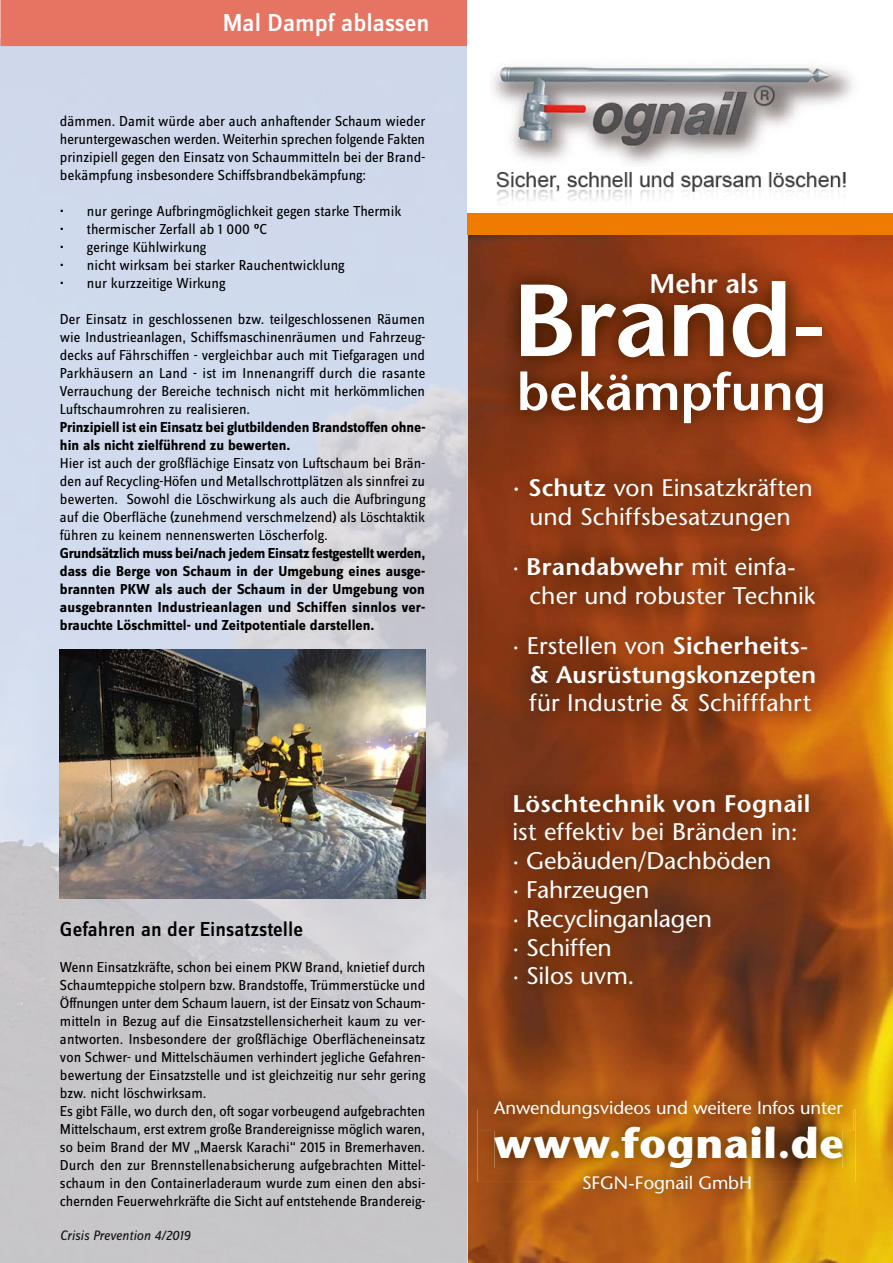
<style>
.page{position:relative;width:893px;height:1263px;background:#fff}
.page>*{position:absolute;margin:0;border:0;box-sizing:border-box;transform-origin:0 0}
.t1{font:600 102px "Stone Sans Std";letter-spacing:-.015em;color:#fff}
.t2{font:600 52.5px "Stone Sans Std";letter-spacing:-.005em;color:#fff}
.t3{font:700 42px "Stone Sans Std";letter-spacing:.015em;color:#fff}
.t4{font:600 27px "Stone Sans Std";color:#fff}
.t5{font:500 25.5px "Zine Sans Display OT";color:#fff}
.t6{font:500 24px/28.8px "Stone Sans Std";color:#fff}
.t7{font:600 24px/28.8px "Stone Sans Std";letter-spacing:.005em;color:#fff}
.t8{font:500 21px "Zine Sans Display OT";color:#000}
.t9{font:500 18px "Stone Sans Std";letter-spacing:-.005em;color:#fff}
.t10{font:15px/18px "Zine Sans Display OT";color:#000;text-align:justify}
.t11{font:700 15px/18px "Zine Sans Display OT";letter-spacing:-.01em;color:#000}
.t12{font:italic 14.25px "Zine Sans Display OT";letter-spacing:-.005em;color:#000}
.s1{font-size:27px}
.s2{font-weight:600}
.s3{font-weight:500}
</style>
<div class="page">
<img style="left:0;top:46px;width:468px;height:1217px">
<div style="left:0;top:0;width:468px;height:46px;background:#e57462"></div>
<img style="left:468px;top:234px;width:425px;height:1029px">
<div style="left:468px;top:213px;width:425px;height:21px;background:#ef7b00"></div>
<img style="left:493px;top:252px;width:347px;height:749px">
<img style="left:478px;top:1109px;width:378px;height:73px">
<img style="left:494px;top:1131px;width:348px;height:37px">
<img style="left:492px;top:65px;width:361px;height:99px">
<img style="left:566px;top:1158px;width:198px;height:48px">
<img style="left:670px;top:1158px;width:22px;height:10px">
<img style="left:496px;top:172px;width:350px;height:31px">
<img style="left:478px;top:1084px;width:375px;height:47px">
<img style="left:626px;top:1126px;width:190px;height:5px">
<img style="left:60px;top:649px;width:365px;height:250px">
<h3 class="t5" style="left:223px;top:8px;width:208px">Mal Dampf ablassen</h3>
<p class="t10" style="left:60px;top:112px;width:367px">dämmen. Damit würde aber auch anhaftender Schaum wieder heruntergewaschen werden. Weiterhin sprechen folgende Fakten prinzipiell gegen den Einsatz von Schaummitteln bei der Brand&shy;bekämpfung insbesondere Schiffsbrandbekämpfung:</p>
<p class="t10" style="left:60px;top:202px;width:343px">• nur geringe Aufbringmöglichkeit gegen starke Thermik</p>
<p class="t10" style="left:60px;top:220px;width:209px">• thermischer Zerfall ab 1 000 °C</p>
<p class="t10" style="left:60px;top:238px;width:148px">• geringe Kühlwirkung</p>
<p class="t10" style="left:60px;top:256px;width:286px">• nicht wirksam bei starker Rauchentwicklung</p>
<p class="t10" style="left:60px;top:274px;width:167px">• nur kurzzeitige Wirkung</p>
<p class="t10" style="left:60px;top:310px;width:367px">Der Einsatz in geschlossenen bzw. teilgeschlossenen Räumen wie Industrieanlagen, Schiffsmaschinenräumen und Fahrzeug&shy;decks auf Fährschiffen - vergleichbar auch mit Tiefgaragen und Parkhäusern an Land - ist im Innenangriff durch die rasante Verrauchung der Bereiche technisch nicht mit herkömmlichen Luftschaumrohren zu realisieren.</p>
<p class="t11" style="left:60px;top:418px;width:367px">Prinzipiell ist ein Einsatz bei glutbildenden Brandstoffen ohne&shy;hin als nicht zielführend zu bewerten.</p>
<p class="t10" style="left:60px;top:454px;width:367px">Hier ist auch der großflächige Einsatz von Luftschaum bei Brän&shy;den auf Recycling-Höfen und Metallschrottplätzen als sinnfrei zu bewerten. Sowohl die Löschwirkung als auch die Aufbringung auf die Oberfläche (zunehmend verschmelzend) als Löschtaktik führen zu keinem nennenswerten Löscherfolg.</p>
<p class="t11" style="left:60px;top:544px;width:367px;text-align:justify">Grundsätzlich muss bei/nach jedem Einsatz festgestellt werden, dass die Berge von Schaum in der Umgebung eines ausge&shy;brannten PKW als auch der Schaum in der Umgebung von ausgebrannten Industrieanlagen und Schiffen sinnlos ver&shy;brauchte Löschmittel- und Zeitpotentiale darstellen.</p>
<h3 class="t8" style="left:60px;top:917px;width:245px">Gefahren an der Einsatzstelle</h3>
<p class="t10" style="left:60px;top:958px;width:367px;text-align:left">Wenn Einsatzkräfte, schon bei einem PKW Brand, knietief durch Schaumteppiche stolpern bzw. Brandstoffe, Trümmerstücke und Öffnungen unter dem Schaum lauern, ist der Einsatz von Schaum&shy;mitteln in Bezug auf die Einsatzstellensicherheit kaum zu ver&shy;antworten. Insbesondere der großflächige Oberflächeneinsatz von Schwer- und Mittelschäumen verhindert jegliche Gefahren&shy;bewertung der Einsatzstelle und ist gleichzeitig nur sehr gering bzw. nicht löschwirksam.<br>Es gibt Fälle, wo durch den, oft sogar vorbeugend aufgebrachten Mittelschaum, erst extrem große Brandereignisse möglich waren, so beim Brand der MV „Maersk Karachi“ 2015 in Bremerhaven.<br>Durch den zur Brennstellenabsicherung aufgebrachten Mittel&shy;schaum in den Containerladeraum wurde zum einen den absi&shy;chernden Feuerwehrkräfte die Sicht auf entstehende Brandereig-</p>
<p class="t12" style="left:60px;top:1227px;width:132px">Crisis Prevention 4/2019</p>
<h3 class="t4" style="left:649px;top:267px;width:110px">Mehr als</h3>
<h1 class="t1" style="left:512px;top:259px;width:315px">Brand -</h1>
<h2 class="t2" style="left:517px;top:360px;width:311px">bekämpfung</h2>
<h3 class="t6" style="left:512px;top:473px;width:302px;text-align:center"><span class="s1">·</span> <span class="s2">Schutz</span> von Einsatzkräften und Schiffsbesatzungen</h3>
<h3 class="t6" style="left:529px;top:552px;width:287px;text-indent:-17px">· <span class="s2">Brandabwehr</span> mit einfa&shy;cher und robuster Technik</h3>
<h3 class="t7" style="left:529px;top:631px;width:288px;text-indent:-17px"><span class="s3">· Erstellen von</span> Sicherheits-&amp; Ausrüstungskonzepten</h3>
<h3 class="t6" style="left:529px;top:689px;width:283px">für Industrie &amp; Schifffahrt</h3>
<h3 class="t7" style="left:512px;top:789px;width:300px">Löschtechnik von Fognail</h3>
<h3 class="t6" style="left:512px;top:818px;width:287px">ist effektiv bei Bränden in: · Gebäuden/Dachböden<br>· Fahrzeugen<br>· Recyclinganlagen<br>· Schiffen<br>· Silos uvm.</h3>
<p class="t9" style="left:494px;top:1097px;width:350px">Anwendungsvideos und weitere Infos unter</p>
<h3 class="t3" style="left:494px;top:1118px;width:351px">www.fognail.de</h3>
<p class="t9" style="left:582px;top:1171px;width:172px">SFGN-Fognail GmbH</p>
</div>
